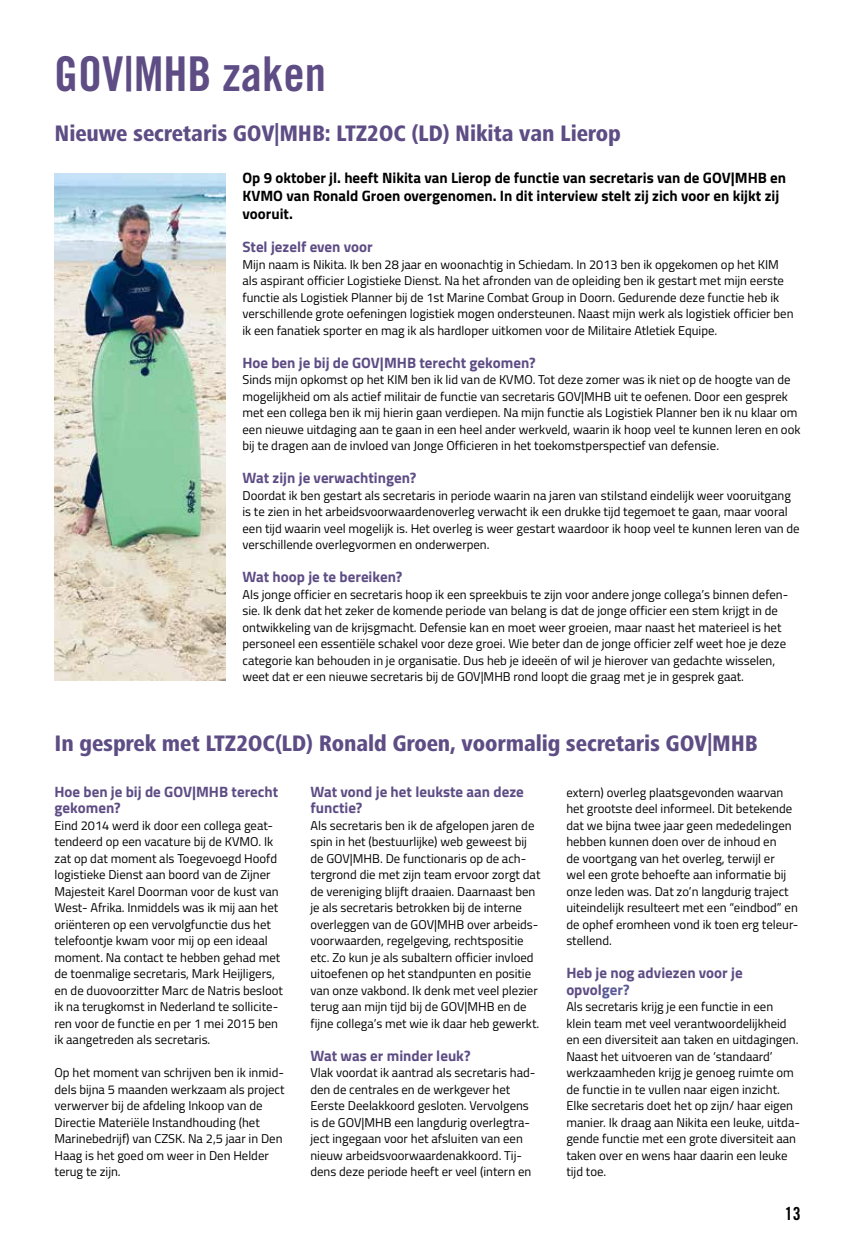
<style>
.page{position:relative;width:855px;height:1246px;background:#fff}
.page>*{position:absolute;margin:0;border:0;box-sizing:border-box;transform-origin:0 0}
.t1{font:48px "Trade Gothic Bold Cond Twenty";color:#5e4d85}
.t2{font:800 condensed 23.25px "Frutiger Next LT";letter-spacing:-.005em;color:#5e4d85}
.t3{font:18px "Trade Gothic Bold Cond Twenty";color:#000}
.t4{font:700 15px/16.5px "Titillium Web";color:#5e4d85}
.t5{font:700 15px/18px "Titillium Web";color:#000}
.t6{font:12.75px/16.5px "Titillium Web";color:#000}
.s1{color:#5a5b96}
</style>
<div class="page">
<img style="left:54px;top:173px;width:171px;height:507px">
<h1 class="t1" style="left:54px;top:44px;width:273px">GOV|MHB zaken</h1>
<h2 class="t2" style="left:55px;top:120px;width:567px">Nieuwe secretaris GOV|MHB: LTZ2OC (LD) Nikita van Lierop</h2>
<p class="t5" style="left:242px;top:168px;width:545px">Op 9 oktober jl. heeft Nikita van Lierop de functie van secretaris van de GOV|MHB en<br>KVMO van Ronald Groen overgenomen. In dit interview stelt zij zich voor en kijkt zij vooruit.</p>
<p class="t4" style="left:242px;top:238px;width:132px">Stel jezelf even voor</p>
<p class="t6" style="left:242px;top:255px;width:552px">Mijn naam is Nikita. Ik ben 28 jaar en woonachtig in Schiedam. In 2013 ben ik opgekomen op het KIM als aspirant officier Logistieke Dienst. Na het afronden van de opleiding ben ik gestart met mijn eerste functie als Logistiek Planner bij de 1st Marine Combat Group in Doorn. Gedurende deze functie heb ik verschillende grote oefeningen logistiek mogen ondersteunen. Naast mijn werk als logistiek officier ben ik een fanatiek sporter en mag ik als hardloper uitkomen voor de Militaire Atletiek Equipe.</p>
<p class="t4" style="left:242px;top:353px;width:295px">Hoe ben je bij de GOV|MHB terecht gekomen?</p>
<p class="t6" style="left:242px;top:371px;width:559px">Sinds mijn opkomst op het KIM ben ik lid van de KVMO. Tot deze zomer was ik niet op de hoogte van de mogelijkheid om als actief militair de functie van secretaris GOV|MHB uit te oefenen. Door een gesprek met een collega ben ik mij hierin gaan verdiepen. Na mijn functie als Logistiek Planner ben ik nu klaar om een nieuwe uitdaging aan te gaan in een heel ander werkveld, waarin ik hoop veel te kunnen leren en ook bij te dragen aan de invloed van Jonge Officieren in het toekomstperspectief van defensie.</p>
<p class="t4" style="left:242px;top:469px;width:175px">Wat zijn je verwachtingen?</p>
<p class="t6" style="left:242px;top:486px;width:559px">Doordat ik ben gestart als secretaris in periode waarin na jaren van stilstand eindelijk weer vooruitgang is te zien in het arbeidsvoorwaardenoverleg verwacht ik een drukke tijd tegemoet te gaan, maar vooral een tijd waarin veel mogelijk is. Het overleg is weer gestart waardoor ik hoop veel te kunnen leren van de verschillende overlegvormen en onderwerpen.</p>
<p class="t4" style="left:242px;top:568px;width:161px">Wat hoop je te bereiken?</p>
<p class="t6" style="left:242px;top:585px;width:547px">Als jonge officier en secretaris hoop ik een spreekbuis te zijn voor andere jonge collega’s binnen defen&shy;sie. Ik denk dat het zeker de komende periode van belang is dat de jonge officier een stem krijgt in de ontwikkeling van de krijsgmacht. Defensie kan en moet weer groeien, maar naast het materieel is het personeel een essentiële schakel voor deze groei. Wie beter dan de jonge officier zelf weet hoe je deze categorie kan behouden in je organisatie. Dus heb je ideeën of wil je hierover van gedachte wisselen, weet dat er een nieuwe secretaris bij de GOV|MHB rond loopt die graag met je in gesprek gaat.</p>
<h2 class="t2" style="left:55px;top:730px;width:704px">In gesprek met LTZ2OC(LD) Ronald Groen, voormalig secretaris GOV|MHB</h2>
<p class="t4" style="left:55px;top:782px;width:225px">Hoe ben je bij de GOV|MHB terecht gekomen?</p>
<p class="t6" style="left:55px;top:816px;width:230px">Eind 2014 werd ik door een collega geat&shy;tendeerd op een vacature bij de KVMO. Ik zat op dat moment als Toegevoegd Hoofd logistieke Dienst aan boord van de Zijner Majesteit Karel Doorman voor de kust van West- Afrika. Inmiddels was ik mij aan het oriënteren op een vervolgfunctie dus het telefoontje kwam voor mij op een ideaal moment. Na contact te hebben gehad met de toenmalige secretaris, Mark Heijligers, en de duovoorzitter Marc de Natris besloot ik na terugkomst in Nederland te sollicite&shy;ren voor de functie en per 1 mei 2015 ben ik aangetreden als secretaris.</p>
<p class="t6" style="left:55px;top:1064px;width:231px">Op het moment van schrijven ben ik inmid&shy;dels bijna 5 maanden werkzaam als project verwerver bij de afdeling Inkoop van de Directie Materiële Instandhouding (het Marinebedrijf) van CZSK. Na 2,5 jaar in Den Haag is het goed om weer in Den Helder terug te zijn.</p>
<p class="t4" style="left:310px;top:782px;width:215px">Wat vond je het leukste aan deze functie?</p>
<p class="t6" style="left:310px;top:816px;width:231px">Als secretaris ben ik de afgelopen jaren de spin in het (bestuurlijke) web geweest bij de GOV|MHB. De functionaris op de ach&shy;tergrond die met zijn team ervoor zorgt dat de vereniging blijft draaien. Daarnaast ben je als secretaris betrokken bij de interne overleggen van de GOV|MHB over arbeids&shy;voorwaarden, regelgeving, rechtspositie etc. Zo kun je als subaltern officier invloed uitoefenen op het standpunten en positie van onze vakbond. Ik denk met veel plezier terug aan mijn tijd bij de GOV|MHB en de fijne collega’s met wie ik daar heb gewerkt.</p>
<p class="t4" style="left:310px;top:1046px;width:162px">Wat was er minder leuk?</p>
<p class="t6" style="left:310px;top:1064px;width:226px">Vlak voordat ik aantrad als secretaris had&shy;den de centrales en de werkgever het Eerste Deelakkoord gesloten. Vervolgens is de GOV|MHB een langdurig overlegtra&shy;ject ingegaan voor het afsluiten van een nieuw arbeidsvoorwaardenakkoord. Tij&shy;dens deze periode heeft er veel (intern en</p>
<p class="t6" style="left:566px;top:783px;width:233px">extern) overleg plaatsgevonden waarvan het grootste deel informeel. Dit betekende dat we bijna twee jaar geen mededelingen hebben kunnen doen over de inhoud en<br>de voortgang van het overleg, terwijl er<br>wel een grote behoefte aan informatie bij onze leden was. Dat zo’n langdurig traject uiteindelijk resulteert met een “eindbod” en de ophef eromheen vond ik toen erg teleur&shy;stellend.</p>
<p class="t4" style="left:566px;top:964px;width:178px">Heb je nog adviezen voor je opvol<span class="s1">ger?</span></p>
<p class="t6" style="left:566px;top:998px;width:235px">Als secretaris krijg je een functie in een klein team met veel verantwoordelijkheid en een diversiteit aan taken en uitdagingen.<br>Naast het uitvoeren van de ‘standaard’ werkzaamheden krijg je genoeg ruimte om de functie in te vullen naar eigen inzicht.<br>Elke secretaris doet het op zijn/ haar eigen manier. Ik draag aan Nikita een leuke, uitda&shy;gende functie met een grote diversiteit aan taken over en wens haar daarin een leuke tijd toe.</p>
<h3 class="t3" style="left:785px;top:1203px;width:17px">13</h3>
</div>
